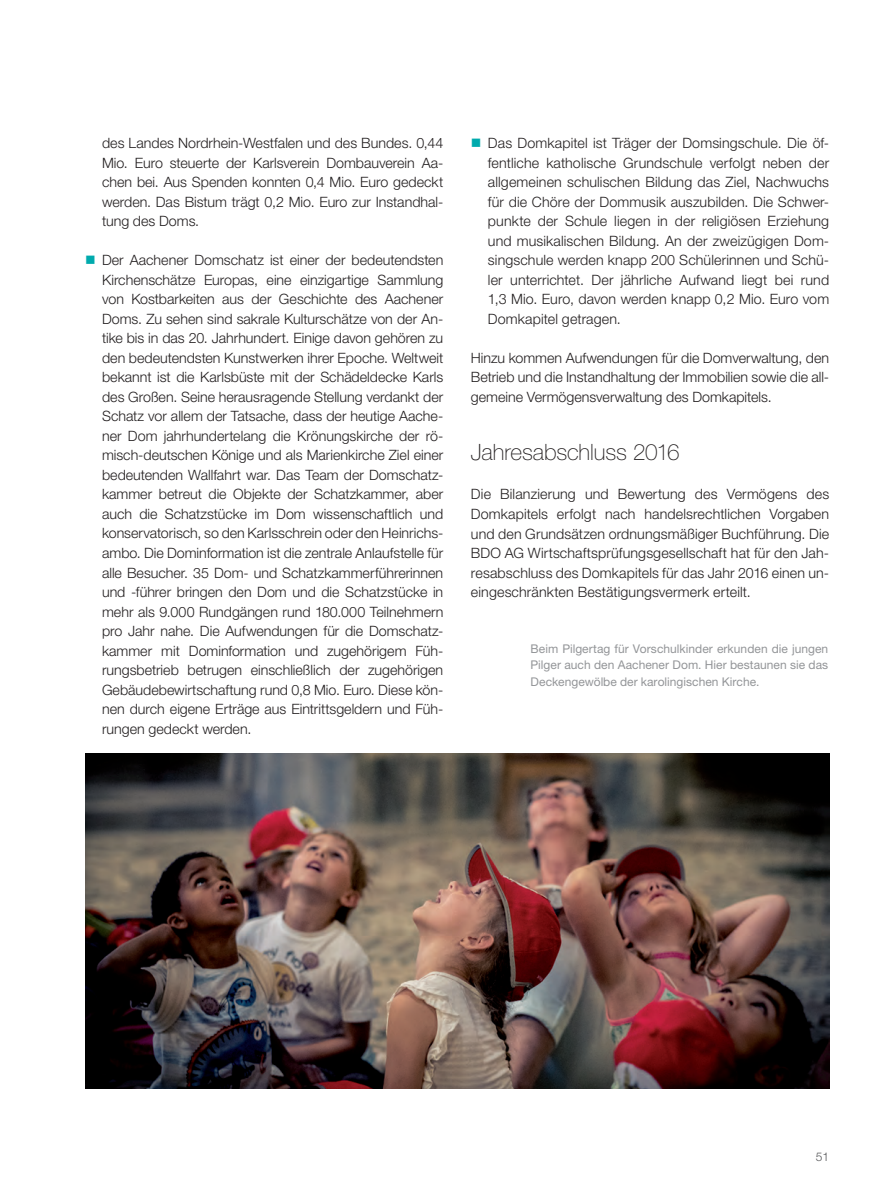
<style>
.page{position:relative;width:893px;height:1191px;background:#fff}
.page>*{position:absolute;margin:0;border:0;box-sizing:border-box;transform-origin:0 0}
.H2_-_Bistum_Aachen{font:100 22.5px "Helvetica Neue LT Std";letter-spacing:-.005em;color:#231f20}
.Fließtext{font:300 14.25px/19.5px "Helvetica Neue LT Std";color:#231f20;text-align:justify}
.Bildunterzeile{font:12px/16.5px "Helvetica Neue LT Std";color:#939598;text-align:justify}
.t1{font:300 12px "Helvetica Neue LT Std";color:#57585a}
</style>
<div class="page">
<img style="left:85px;top:753px;width:744px;height:336px">
<p class="Fließtext" style="left:102px;top:133px;width:343px">des Landes Nordrhein-Westfalen und des Bundes. 0,44<br>Mio. Euro steuerte der Karlsverein Dombauverein Aa&shy;chen bei. Aus Spenden konnten 0,4 Mio. Euro gedeckt werden. Das Bistum trägt 0,2 Mio. Euro zur Instandhal&shy;tung des Doms.</p>
<p class="Fließtext" style="left:102px;top:250px;width:343px">Der Aachener Domschatz ist einer der bedeutendsten Kirchenschätze Europas, eine einzigartige Sammlung von Kostbarkeiten aus der Geschichte des Aachener Doms. Zu sehen sind sakrale Kulturschätze von der An&shy;tike bis in das 20. Jahrhundert. Einige davon gehören zu den bedeutendsten Kunstwerken ihrer Epoche. Weltweit bekannt ist die Karlsbüste mit der Schädeldecke Karls des Großen. Seine herausragende Stellung verdankt der Schatz vor allem der Tatsache, dass der heutige Aache&shy;ner Dom jahrhundertelang die Krönungskirche der rö&shy;misch-deutschen Könige und als Marienkirche Ziel einer bedeutenden Wallfahrt war. Das Team der Domschatz&shy;kammer betreut die Objekte der Schatzkammer, aber auch die Schatzstücke im Dom wissenschaftlich und konservatorisch, so den Karlsschrein oder den Heinrichs&shy;ambo. Die Dominformation ist die zentrale Anlaufstelle für alle Besucher. 35 Dom- und Schatzkammerführerinnen und -führer bringen den Dom und die Schatzstücke in mehr als 9.000 Rundgängen rund 180.000 Teilnehmern pro Jahr nahe. Die Aufwendungen für die Domschatz&shy;kammer mit Dominformation und zugehörigem Füh&shy;rungsbetrieb betrugen einschließlich der zugehörigen Gebäudebewirtschaftung rund 0,8 Mio. Euro. Diese kön&shy;nen durch eigene Erträge aus Eintrittsgeldern und Füh&shy;rungen gedeckt werden.</p>
<p class="Fließtext" style="left:488px;top:133px;width:343px">Das Domkapitel ist Träger der Domsingschule. Die öf&shy;fentliche katholische Grundschule verfolgt neben der allgemeinen schulischen Bildung das Ziel, Nachwuchs für die Chöre der Dommusik auszubilden. Die Schwer&shy;punkte der Schule liegen in der religiösen Erziehung und musikalischen Bildung. An der zweizügigen Dom&shy;singschule werden knapp 200 Schülerinnen und Schü&shy;ler unterrichtet. Der jährliche Aufwand liegt bei rund 1,3 Mio. Euro, davon werden knapp 0,2 Mio. Euro vom Domkapitel getragen.</p>
<p class="Fließtext" style="left:471px;top:348px;width:360px">Hinzu kommen Aufwendungen für die Domverwaltung, den Betrieb und die Instandhaltung der Immobilien sowie die all&shy;gemeine Vermögensverwaltung des Domkapitels.</p>
<p class="H2_-_Bistum_Aachen" style="left:471px;top:439px;width:210px">Jahresabschluss 2016</p>
<p class="Fließtext" style="left:471px;top:484px;width:360px">Die Bilanzierung und Bewertung des Vermögens des Domkapitels erfolgt nach handelsrechtlichen Vorgaben und den Grundsätzen ordnungsmäßiger Buchführung. Die BDO AG Wirtschaftsprüfungsgesellschaft hat für den Jah&shy;resabschluss des Domkapitels für das Jahr 2016 einen un&shy;eingeschränkten Bestätigungsvermerk erteilt.</p>
<p class="Bildunterzeile" style="left:531px;top:640px;width:299px">Beim Pilgertag für Vorschulkinder erkunden die jungen Pilger auch den Aachener Dom. Hier bestaunen sie das Deckengewölbe der karolingischen Kirche.</p>
<p class="t1" style="left:816px;top:1149px;width:15px">51</p>
</div>
